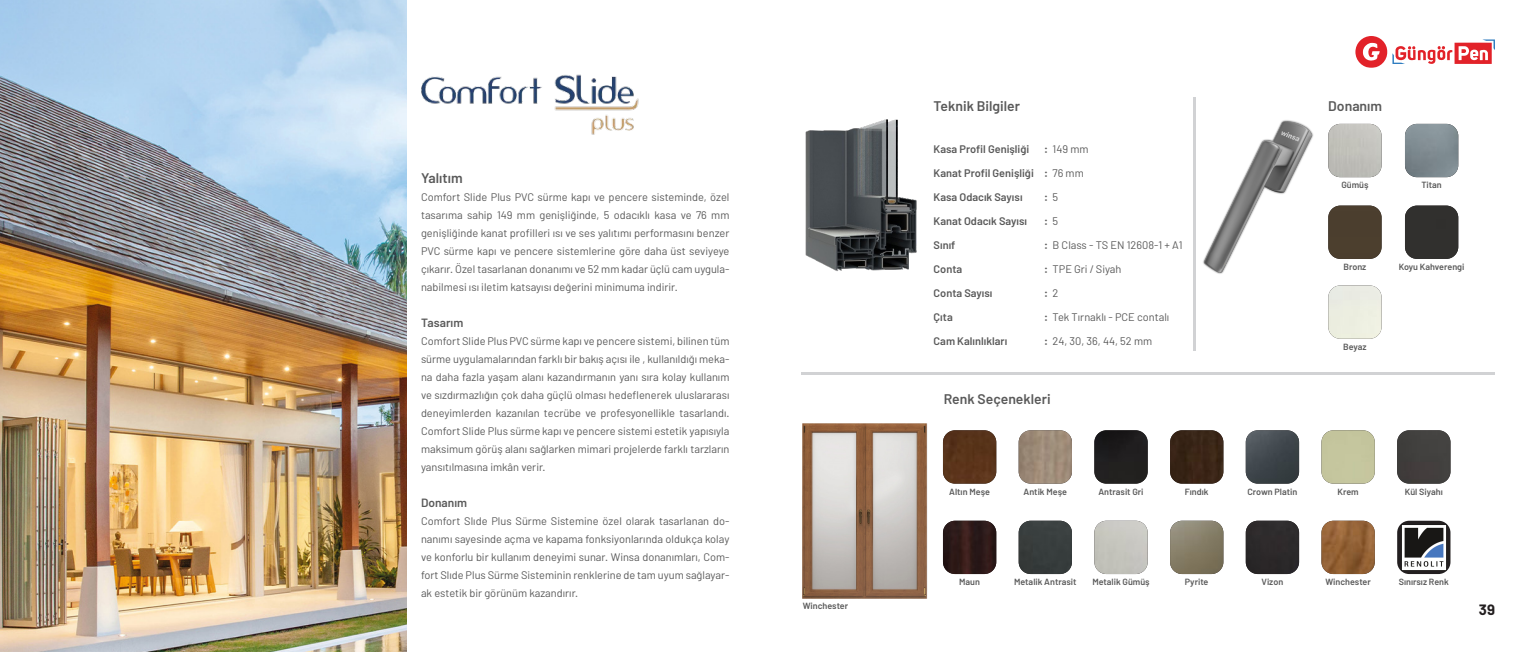
<style>
.page{position:relative;width:1531px;height:652px;background:#fff}
.page>*{position:absolute;margin:0;border:0;box-sizing:border-box;transform-origin:0 0}
.t1{font:700 15px "Barlow";color:#231f20}
.t2{font:600 14px "Barlow";color:#595959}
.t3{font:600 12px "Barlow";color:#595959}
.t4{font:11px/18px "Barlow";color:#595959;text-align:justify}
.t5{font:600 11px "Barlow";color:#595959}
.t6{font:600 9px "Barlow";color:#595959}
.s1{font-weight:600}
.s2{font-weight:400}
</style>
<div class="page">
<img style="left:0;top:0;width:407px;height:652px">
<img style="left:805px;top:119px;width:112px;height:152px">
<img style="left:802px;top:423px;width:163px;height:176px">
<img style="left:943px;top:430px;width:53px;height:54px">
<img style="left:1348px;top:124px;width:33px;height:53px">
<div style="left:1348px;top:206px;width:33px;height:53px;background:#4b3e2e"></div>
<img style="left:1328px;top:285px;width:53px;height:54px">
<img style="left:1405px;top:124px;width:53px;height:53px">
<div style="left:1405px;top:206px;width:53px;height:53px;background:#31302e"></div>
<img style="left:943px;top:521px;width:53px;height:53px">
<img style="left:1018px;top:430px;width:54px;height:54px">
<div style="left:1018px;top:521px;width:54px;height:53px;background:#383e3e"></div>
<img style="left:1094px;top:430px;width:53px;height:54px">
<img style="left:1094px;top:521px;width:53px;height:53px">
<img style="left:1170px;top:430px;width:53px;height:54px">
<img style="left:1170px;top:521px;width:53px;height:53px">
<img style="left:1246px;top:430px;width:53px;height:54px">
<div style="left:1246px;top:521px;width:53px;height:53px;background:#2c292b"></div>
<img style="left:1321px;top:430px;width:54px;height:54px">
<img style="left:1321px;top:521px;width:54px;height:53px">
<img style="left:1397px;top:430px;width:53px;height:54px">
<div style="left:1397px;top:521px;width:53px;height:53px;background:#231f20;border-radius:12px"></div>
<img style="left:1400px;top:524px;width:47px;height:47px">
<hr style="left:801px;top:373px;width:694px;height:2px;background:#d1d2d4">
<hr style="left:1193px;top:97px;width:3px;height:254px;background:#d1d2d4">
<img style="left:1203px;top:120px;width:145px;height:167px">
<img style="left:1454px;top:43px;width:38px;height:21px">
<img style="left:1427px;top:50px;width:8px;height:14px">
<svg style="left:1437px;top:46px;width:15px;height:14px"></svg>
<svg style="left:1461px;top:49px;width:5px;height:4px"></svg>
<img style="left:1355px;top:36px;width:32px;height:32px">
<svg style="left:1482px;top:39px;width:13px;height:11px"></svg>
<svg style="left:1392px;top:46px;width:34px;height:18px"></svg>
<img style="left:421px;top:74px;width:218px;height:61px">
<p class="t2" style="left:421px;top:169px;width:43px">Yalıtım</p>
<p class="t4" style="left:421px;top:188px;width:310px">Comfort Slide Plus PVC sürme kapı ve pencere sisteminde, özel tasarıma sahip 149 mm genişliğinde, 5 odacıklı kasa ve 76 mm genişliğinde kanat profilleri ısı ve ses yalıtımı performasını benzer PVC sürme kapı ve pencere sistemlerine göre daha üst seviyeye çıkarır. Özel tasarlanan donanımı ve 52 mm kadar üçlü cam uygula&shy;nabilmesi ısı iletim katsayısı değerini minimuma indirir.</p>
<p class="t3" style="left:421px;top:315px;width:44px">Tasarım</p>
<p class="t4" style="left:421px;top:332px;width:310px">Comfort Slide Plus PVC sürme kapı ve pencere sistemi, bilinen tüm sürme uygulamalarından farklı bir bakış açısı ile , kullanıldığı meka&shy;na daha fazla yaşam alanı kazandırmanın yanı sıra kolay kullanım ve sızdırmazlığın çok daha güçlü olması hedeflenerek uluslararası deneyimlerden kazanılan tecrübe ve profesyonellikle tasarlandı.<br>Comfort Slide Plus sürme kapı ve pencere sistemi estetik yapısıyla maksimum görüş alanı sağlarken mimari projelerde farklı tarzların yansıtılmasına imkân verir.</p>
<p class="t3" style="left:421px;top:495px;width:48px">Donanım</p>
<p class="t4" style="left:421px;top:512px;width:310px">Comfort Slıde Plus Sürme Sistemine özel olarak tasarlanan do&shy;nanımı sayesinde açma ve kapama fonksiyonlarında oldukça kolay ve konforlu bir kullanım deneyimi sunar. Winsa donanımları, Com&shy;fort Slıde Plus Sürme Sisteminin renklerine de tam uyum sağlayar&shy;ak estetik bir görünüm kazandırır.</p>
<p class="t6" style="left:803px;top:600px;width:47px">Winchester</p>
<p class="t2" style="left:933px;top:97px;width:88px">Teknik Bilgiler</p>
<p class="t5" style="left:933px;top:142px;width:97px">Kasa Profil Genişliği</p>
<p class="t5" style="left:933px;top:166px;width:102px">Kanat Profil Genişliği</p>
<p class="t5" style="left:933px;top:190px;width:90px">Kasa Odacık Sayısı</p>
<p class="t5" style="left:933px;top:214px;width:95px">Kanat Odacık Sayısı</p>
<p class="t5" style="left:933px;top:238px;width:23px">Sınıf</p>
<p class="t5" style="left:933px;top:262px;width:30px">Conta</p>
<p class="t5" style="left:933px;top:286px;width:60px">Conta Sayısı</p>
<p class="t5" style="left:933px;top:310px;width:21px">Çıta</p>
<p class="t5" style="left:933px;top:334px;width:75px">Cam Kalınlıkları</p>
<p class="t4" style="left:1044px;top:140px;width:46px"><span class="s1">:</span> 149 mm</p>
<p class="t4" style="left:1044px;top:164px;width:41px"><span class="s1">:</span> 76 mm</p>
<p class="t5" style="left:1044px;top:190px;width:16px">: <span class="s2">5</span></p>
<p class="t5" style="left:1044px;top:214px;width:16px">: <span class="s2">5</span></p>
<p class="t4" style="left:1044px;top:236px;width:140px"><span class="s1">:</span> B Class - TS EN 12608-1 + A1</p>
<p class="t4" style="left:1044px;top:260px;width:79px"><span class="s1">:</span> TPE Gri / Siyah</p>
<p class="t5" style="left:1044px;top:286px;width:16px">: <span class="s2">2</span></p>
<p class="t4" style="left:1044px;top:308px;width:127px"><span class="s1">:</span> Tek Tırnaklı - PCE contalı</p>
<p class="t4" style="left:1044px;top:332px;width:110px"><span class="s1">:</span> 24, 30, 36, 44, 52 mm</p>
<p class="t2" style="left:1328px;top:97px;width:55px">Donanım</p>
<p class="t6" style="left:1341px;top:179px;width:29px">Gümüş</p>
<p class="t6" style="left:1421px;top:179px;width:22px">Titan</p>
<p class="t6" style="left:1343px;top:261px;width:24px">Bronz</p>
<p class="t6" style="left:1343px;top:341px;width:25px">Beyaz</p>
<p class="t6" style="left:1399px;top:261px;width:67px">Koyu Kahverengi</p>
<p class="t2" style="left:944px;top:390px;width:109px">Renk Seçenekleri</p>
<p class="t6" style="left:949px;top:486px;width:42px">Altın Meşe</p>
<p class="t6" style="left:1023px;top:486px;width:45px">Antik Meşe</p>
<p class="t6" style="left:1098px;top:486px;width:47px">Antrasit Gri</p>
<p class="t6" style="left:1185px;top:486px;width:25px">Fındık</p>
<p class="t6" style="left:1247px;top:486px;width:51px">Crown Platin</p>
<p class="t6" style="left:1337px;top:486px;width:23px">Krem</p>
<p class="t6" style="left:1405px;top:486px;width:39px">Kül Siyahı</p>
<p class="t6" style="left:959px;top:576px;width:22px">Maun</p>
<p class="t6" style="left:1014px;top:576px;width:64px">Metalik Antrasit</p>
<p class="t6" style="left:1092px;top:576px;width:59px">Metalik Gümüş</p>
<p class="t6" style="left:1185px;top:576px;width:25px">Pyrite</p>
<p class="t6" style="left:1261px;top:576px;width:23px">Vizon</p>
<p class="t6" style="left:1325px;top:576px;width:47px">Winchester</p>
<p class="t6" style="left:1399px;top:576px;width:52px">Sınırsız Renk</p>
<h1 class="t1" style="left:1479px;top:600px;width:18px">39</h1>
</div>
